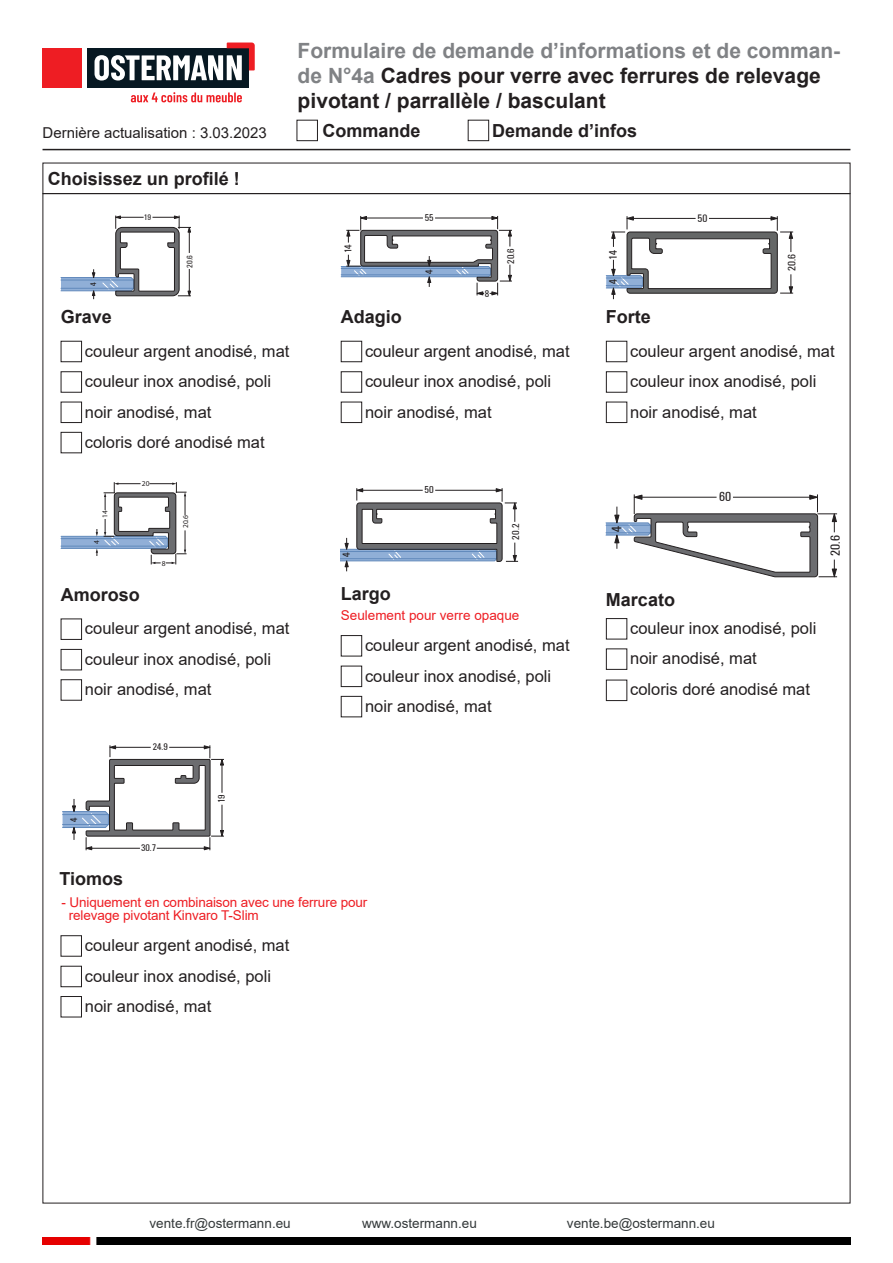
<style>
.page{position:relative;width:893px;height:1263px;background:#fff}
.page>*{position:absolute;margin:0;border:0;box-sizing:border-box;transform-origin:0 0}
.t1{font:700 21px/25.2px "Arial";color:#231f20}
.t2{font:700 18px "Arial";color:#231f20}
.t3{font:16.5px/30.5px "Arial";color:#231f20}
.t4{font:15px "Arial";color:#231f20}
.t5{font:13.65px "OSTERMANN Cond";color:#231f20}
.t6{font:13.5px/13.5px "Arial";letter-spacing:-.01em;color:#ee1d23}
.t7{font:13.5px "Arial";color:#34393a}
.t8{font:11.25px "OSTERMANN Cond";color:#231f20}
.t9{font:10.5px "OSTERMANN Cond";color:#231f20}
.t10{font:10.2px "OSTERMANN Cond";color:#231f20}
.t11{font:9.9px "OSTERMANN Cond";color:#231f20}
.t12{font:8.4px "OSTERMANN Cond";color:#231f20}
.t13{font:7.5px "Myriad Pro";color:#231f20}
.s1{color:#808285}
</style>
<div class="page">
<hr style="left:43px;top:149px;width:807px;height:1px;background:#231f20">
<div style="left:43px;top:1237px;width:807px;height:7px;background:#000"></div>
<div style="left:43px;top:48px;width:39px;height:39px;background:#ee1d23"></div>
<div style="left:87px;top:48px;width:162px;height:39px;background:#071822"></div>
<svg style="left:95px;top:43px;width:160px;height:38px"></svg>
<svg style="left:131px;top:92px;width:111px;height:10px"></svg>
<div style="left:43px;top:163px;width:807px;height:31px;border:1px solid #231f20"></div>
<div style="left:61px;top:341px;width:21px;height:21px;border:1px solid #231f20"></div>
<div style="left:61px;top:371px;width:21px;height:22px;border:1px solid #231f20"></div>
<div style="left:61px;top:402px;width:21px;height:21px;border:1px solid #231f20"></div>
<svg style="left:61px;top:215px;width:130px;height:84px"></svg>
<svg style="left:341px;top:216px;width:171px;height:80px"></svg>
<svg style="left:606px;top:216px;width:187px;height:83px"></svg>
<svg style="left:60px;top:482px;width:127px;height:82px"></svg>
<svg style="left:341px;top:488px;width:177px;height:83px"></svg>
<svg style="left:606px;top:494px;width:231px;height:83px"></svg>
<div style="left:341px;top:341px;width:21px;height:21px;border:1px solid #231f20"></div>
<div style="left:341px;top:371px;width:21px;height:22px;border:1px solid #231f20"></div>
<div style="left:341px;top:402px;width:21px;height:21px;border:1px solid #231f20"></div>
<div style="left:606px;top:341px;width:21px;height:21px;border:1px solid #231f20"></div>
<div style="left:606px;top:371px;width:21px;height:22px;border:1px solid #231f20"></div>
<div style="left:606px;top:402px;width:21px;height:21px;border:1px solid #231f20"></div>
<div style="left:61px;top:618px;width:21px;height:22px;border:1px solid #231f20"></div>
<div style="left:61px;top:649px;width:21px;height:21px;border:1px solid #231f20"></div>
<div style="left:61px;top:679px;width:21px;height:22px;border:1px solid #231f20"></div>
<div style="left:341px;top:635px;width:21px;height:21px;border:1px solid #231f20"></div>
<div style="left:341px;top:666px;width:21px;height:21px;border:1px solid #231f20"></div>
<div style="left:341px;top:696px;width:21px;height:21px;border:1px solid #231f20"></div>
<div style="left:606px;top:618px;width:21px;height:21px;border:1px solid #231f20"></div>
<div style="left:606px;top:648px;width:21px;height:22px;border:1px solid #231f20"></div>
<div style="left:61px;top:432px;width:21px;height:21px;border:1px solid #231f20"></div>
<div style="left:606px;top:680px;width:21px;height:21px;border:1px solid #231f20"></div>
<div style="left:297px;top:120px;width:21px;height:21px;border:1px solid #231f20"></div>
<div style="left:468px;top:120px;width:21px;height:21px;border:1px solid #231f20"></div>
<svg style="left:62px;top:745px;width:162px;height:105px"></svg>
<div style="left:61px;top:935px;width:21px;height:21px;border:1px solid #231f20"></div>
<div style="left:61px;top:966px;width:21px;height:21px;border:1px solid #231f20"></div>
<div style="left:61px;top:996px;width:21px;height:21px;border:1px solid #231f20"></div>
<p class="t4" style="left:43px;top:123px;width:226px">Dernière actualisation : 3.03.2023</p>
<p class="t1" style="left:298px;top:38px;width:544px"><span class="s1">Formulaire de demande d’informations et de comman&shy;de N°4a</span> Cadres pour verre avec ferrures de relevage pivotant / parrallèle / basculant</p>
<p class="t2" style="left:323px;top:118px;width:100px">Commande</p>
<p class="t2" style="left:492px;top:118px;width:147px">Demande d’infos</p>
<p class="t2" style="left:48px;top:166px;width:194px">Choisissez un profilé !</p>
<p class="t12" style="left:89px;top:286px;width:5px;rotate:-90deg">4</p>
<p class="t12" style="left:144px;top:213px;width:9px">19</p>
<p class="t12" style="left:185px;top:268px;width:14px;rotate:-90deg">20.6</p>
<p class="t2" style="left:61px;top:304px;width:53px">Grave</p>
<p class="t3" style="left:85px;top:336px;width:206px">couleur argent anodisé, mat couleur inox anodisé, poli noir anodisé, mat</p>
<p class="t3" style="left:85px;top:427px;width:181px">coloris doré anodisé mat</p>
<p class="t10" style="left:342px;top:253px;width:11px;rotate:-90deg">14</p>
<p class="t10" style="left:425px;top:212px;width:11px">55</p>
<p class="t10" style="left:423px;top:274px;width:6px;rotate:-90deg">4</p>
<p class="t10" style="left:485px;top:288px;width:6px">8</p>
<p class="t10" style="left:505px;top:264px;width:17px;rotate:-90deg">20.6</p>
<p class="t8" style="left:607px;top:260px;width:11px;rotate:-90deg">14</p>
<p class="t8" style="left:607px;top:284px;width:6px;rotate:-90deg">4</p>
<p class="t2" style="left:341px;top:304px;width:63px">Adagio</p>
<p class="t2" style="left:606px;top:304px;width:46px">Forte</p>
<p class="t8" style="left:698px;top:212px;width:11px">50</p>
<p class="t8" style="left:785px;top:271px;width:19px;rotate:-90deg">20.6</p>
<p class="t3" style="left:365px;top:336px;width:206px">couleur argent anodisé, mat couleur inox anodisé, poli noir anodisé, mat</p>
<p class="t3" style="left:630px;top:336px;width:206px">couleur argent anodisé, mat couleur inox anodisé, poli noir anodisé, mat</p>
<p class="t13" style="left:100px;top:518px;width:9px;rotate:-90deg">14</p>
<p class="t13" style="left:92px;top:544px;width:5px;rotate:-90deg">4</p>
<p class="t13" style="left:142px;top:479px;width:9px">20</p>
<p class="t13" style="left:162px;top:559px;width:5px">8</p>
<p class="t13" style="left:181px;top:528px;width:15px;rotate:-90deg">20.6</p>
<p class="t9" style="left:340px;top:557px;width:6px;rotate:-90deg">4</p>
<p class="t9" style="left:425px;top:484px;width:11px">50</p>
<p class="t9" style="left:510px;top:540px;width:17px;rotate:-90deg">20.2</p>
<p class="t5" style="left:609px;top:532px;width:8px;rotate:-90deg">4</p>
<p class="t5" style="left:719px;top:489px;width:14px">60</p>
<p class="t5" style="left:828px;top:556px;width:22px;rotate:-90deg">20.6</p>
<p class="t2" style="left:61px;top:582px;width:81px">Amoroso</p>
<p class="t2" style="left:341px;top:581px;width:52px">Largo</p>
<p class="t6" style="left:341px;top:608px;width:180px">Seulement pour verre opaque</p>
<p class="t3" style="left:85px;top:613px;width:206px">couleur argent anodisé, mat couleur inox anodisé, poli noir anodisé, mat</p>
<p class="t3" style="left:365px;top:630px;width:206px">couleur argent anodisé, mat couleur inox anodisé, poli noir anodisé, mat</p>
<p class="t11" style="left:68px;top:821px;width:6px;rotate:-90deg">4</p>
<p class="t11" style="left:153px;top:741px;width:17px">24.9</p>
<p class="t11" style="left:141px;top:842px;width:17px">30.7</p>
<p class="t11" style="left:216px;top:803px;width:10px;rotate:-90deg">19</p>
<p class="t2" style="left:60px;top:866px;width:65px">Tiomos</p>
<p class="t6" style="left:69px;top:895px;width:300px;text-indent:-7px">- Uniquement en combinaison avec une ferrure pour relevage pivotant Kinvaro T-Slim</p>
<p class="t3" style="left:85px;top:930px;width:206px">couleur argent anodisé, mat couleur inox anodisé, poli noir anodisé, mat</p>
<p class="t2" style="left:606px;top:587px;width:71px">Marcato</p>
<p class="t3" style="left:630px;top:613px;width:188px">couleur inox anodisé, poli noir anodisé, mat</p>
<p class="t3" style="left:630px;top:674px;width:181px">coloris doré anodisé mat</p>
<p class="t7" style="left:149px;top:1213px;width:143px">vente.fr@ostermann.eu</p>
<p class="t7" style="left:362px;top:1213px;width:116px">www.ostermann.eu</p>
<p class="t7" style="left:567px;top:1213px;width:150px">vente.be@ostermann.eu</p>
</div>
